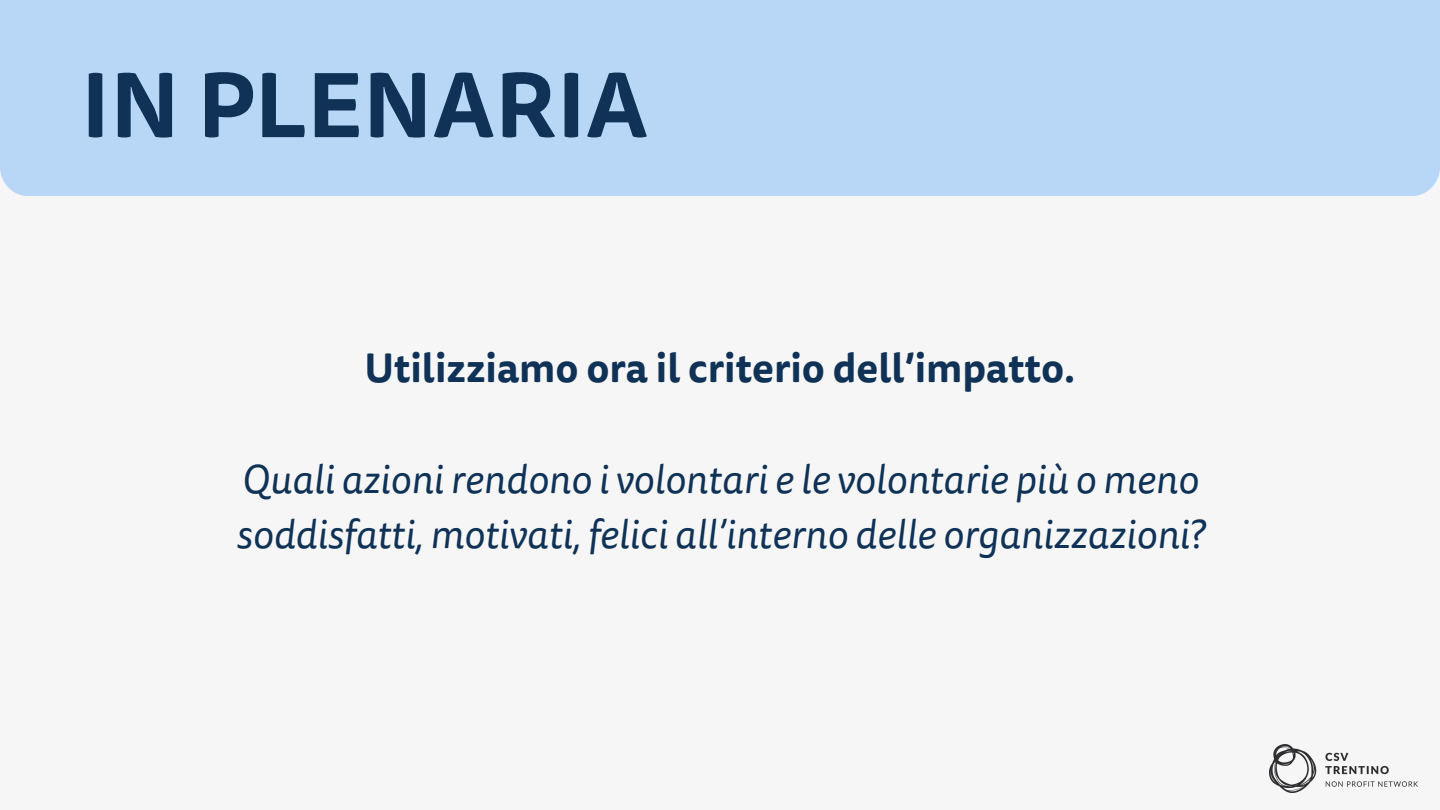
<style>
.page{position:relative;width:1440px;height:810px;background:#f6f6f6}
.page>*{position:absolute;margin:0;border:0;box-sizing:border-box;transform-origin:0 0}
.t1{font:700 90px "Tisa Sans Pro";color:#0f3256}
.t2{font:italic 40px/55.5px "Tisa Sans Pro";color:#0f3256}
.t3{font:700 40px "Tisa Sans Pro";color:#0f3256}
</style>
<div class="page">
<div style="left:0;top:0;width:1440px;height:196px;background:#b8d6f6"></div>
<img style="left:1269px;top:745px;width:149px;height:48px">
<h1 class="t1" style="left:81px;top:39px;width:569px">IN PLENARIA</h1>
<p class="t3" style="left:365px;top:338px;width:712px">Utilizziamo ora il criterio dell’impatto.</p>
<p class="t2" style="left:236px;top:452px;width:970px">Quali azioni rendono i volontari e le volontarie più o meno soddisfatti, motivati, felici all’interno delle organizzazioni?</p>
</div>
